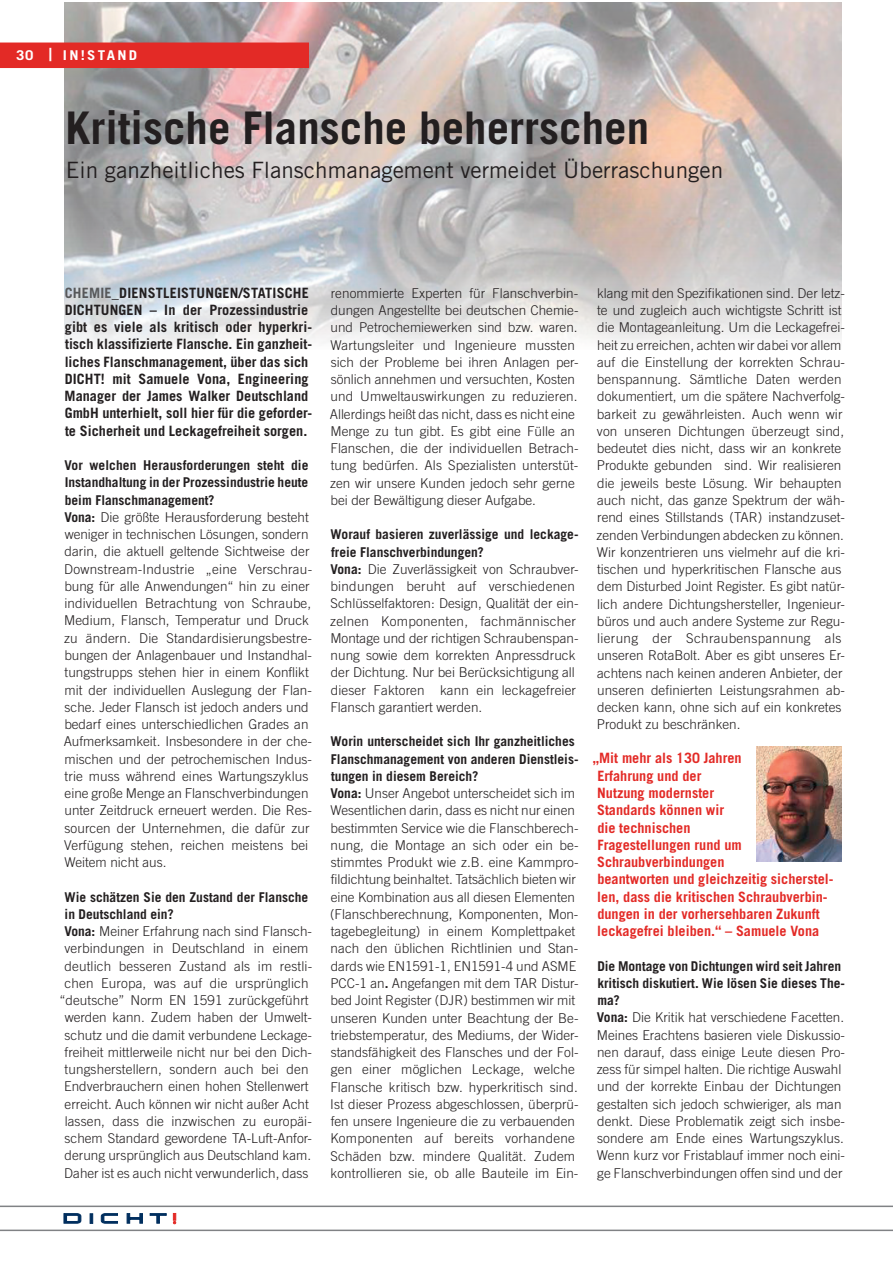
<style>
.page{position:relative;width:893px;height:1263px;background:#fff}
.page>*{position:absolute;margin:0;border:0;box-sizing:border-box;transform-origin:0 0}
.t1{font:700 45px "Trade Gothic LT Std";color:#231f20}
.t2{font:22.5px "Trade Gothic LT Std";color:#231f20}
.t3{font:700 14.25px/17.2px "Trade Gothic LT Std";color:#231f20}
.t4{font:700 14.25px/17.2px "Trade Gothic LT Std";color:#e32a26}
.t5{font:300 13.5px/17.2px "Trade Gothic LT Std";color:#231f20}
.t6{font:700 13.5px "Trade Gothic LT Std";color:#231f20}
.t7{font:700 13.5px "Trade Gothic LT Std";letter-spacing:.15em;color:#fff;scale:1.11 1}
.s1{font-size:18px}
.s2{color:#57585a}
.s3{font-weight:700}
</style>
<div class="page">
<svg style="left:64px;top:1213px;width:17px;height:10px"></svg>
<svg style="left:101px;top:1213px;width:17px;height:10px"></svg>
<svg style="left:127px;top:1213px;width:16px;height:10px"></svg>
<svg style="left:150px;top:1213px;width:17px;height:10px"></svg>
<svg style="left:173px;top:1213px;width:3px;height:11px"></svg>
<svg style="left:90px;top:1213px;width:3px;height:10px"></svg>
<hr style="left:0;top:1205px;width:893px;height:2px;background:#808285">
<hr style="left:0;top:1229px;width:893px;height:2px;background:#808285">
<img style="left:65px;top:3px;width:777px;height:341px">
<div style="left:0;top:43px;width:309px;height:25px;background:#e32a26"></div>
<img style="left:757px;top:746px;width:85px;height:115px">
<p class="t7" style="left:16px;top:47px;width:111px">30 <span class="s1">|</span> IN!STAND</p>
<h1 class="t1" style="left:65px;top:101px;width:585px">Kritische Flansche beherrschen</h1>
<h2 class="t2" style="left:66px;top:157px;width:659px">Ein ganzheitliches Flanschmanagement vermeidet Überraschungen</h2>
<p class="t3" style="left:65px;top:284px;width:249px"><span class="s2">CHEMIE</span>_DIENSTLEISTUNGEN/STATISCHE DICHTUNGEN – In der Prozessindustrie gibt es viele als kritisch oder hyperkri&shy;tisch klassifizierte Flansche. Ein ganzheit&shy;liches Flanschmanagement, über das sich DICHT! mit Samuele Vona, Engineering Manager der James Walker Deutschland GmbH unterhielt, soll hier für die geforder&shy;te Sicherheit und Leckagefreiheit sorgen.</p>
<p class="t5" style="left:64px;top:457px;width:250px"><span class="s3">Vor welchen Herausforderungen steht die Instandhaltung in der Prozessindustrie heute beim Flanschmanagement?<br>Vona:</span> Die größte Herausforderung besteht weniger in technischen Lösungen, sondern darin, die aktuell geltende Sichtweise der Downstream-Industrie „eine Verschrau&shy;bung für alle Anwendungen“ hin zu einer individuellen Betrachtung von Schraube, Medium, Flansch, Temperatur und Druck zu ändern. Die Standardisierungsbestre&shy;bungen der Anlagenbauer und Instandhal&shy;tungstrupps stehen hier in einem Konflikt mit der individuellen Auslegung der Flan&shy;sche. Jeder Flansch ist jedoch anders und bedarf eines unterschiedlichen Grades an Aufmerksamkeit. Insbesondere in der che&shy;mischen und der petrochemischen Indus&shy;trie muss während eines Wartungszyklus eine große Menge an Flanschverbindungen unter Zeitdruck erneuert werden. Die Res&shy;sourcen der Unternehmen, die dafür zur Verfügung stehen, reichen meistens bei Weitem nicht aus.</p>
<p class="t6" style="left:64px;top:888px;width:245px">Wie schätzen Sie den Zustand der Flansche</p>
<p class="t6" style="left:65px;top:906px;width:111px">in Deutschland ein?</p>
<p class="t5" style="left:64px;top:922px;width:249px"><span class="s3">Vona:</span> Meiner Erfahrung nach sind Flansch-</p>
<p class="t5" style="left:64px;top:940px;width:246px">verbindungen in Deutschland in einem</p>
<p class="t5" style="left:65px;top:957px;width:249px">deutlich besseren Zustand als im restli-</p>
<p class="t5" style="left:65px;top:974px;width:245px">chen Europa, was auf die ursprünglich</p>
<p class="t5" style="left:60px;top:991px;width:251px">“deutsche” Norm EN 1591 zurückgeführt</p>
<p class="t5" style="left:65px;top:1009px;width:249px">werden kann. Zudem haben der Umwelt-</p>
<p class="t5" style="left:65px;top:1026px;width:249px">schutz und die damit verbundene Leckage-</p>
<p class="t5" style="left:65px;top:1043px;width:249px">freiheit mittlerweile nicht nur bei den Dich-</p>
<p class="t5" style="left:65px;top:1060px;width:245px">tungsherstellern, sondern auch bei den</p>
<p class="t5" style="left:64px;top:1078px;width:246px">Endverbrauchern einen hohen Stellenwert</p>
<p class="t5" style="left:65px;top:1095px;width:246px">erreicht. Auch können wir nicht außer Acht</p>
<p class="t5" style="left:65px;top:1112px;width:249px">lassen, dass die inzwischen zu europäi-</p>
<p class="t5" style="left:65px;top:1129px;width:249px">schem Standard gewordene TA-Luft-Anfor-</p>
<p class="t5" style="left:65px;top:1147px;width:248px">derung ursprünglich aus Deutschland kam.</p>
<p class="t5" style="left:64px;top:1164px;width:246px">Daher ist es auch nicht verwunderlich, dass</p>
<p class="t5" style="left:330px;top:284px;width:250px">renommierte Experten für Flanschverbin&shy;dungen Angestellte bei deutschen Chemie&shy;und Petrochemiewerken sind bzw. waren.<br>Wartungsleiter und Ingenieure mussten sich der Probleme bei ihren Anlagen per&shy;sönlich annehmen und versuchten, Kosten und Umweltauswirkungen zu reduzieren.<br>Allerdings heißt das nicht, dass es nicht eine Menge zu tun gibt. Es gibt eine Fülle an Flanschen, die der individuellen Betrach&shy;tung bedürfen. Als Spezialisten unterstüt&shy;zen wir unsere Kunden jedoch sehr gerne bei der Bewältigung dieser Aufgabe.</p>
<p class="t5" style="left:330px;top:526px;width:250px"><span class="s3">Worauf basieren zuverlässige und leckage&shy;freie Flanschverbindungen?<br>Vona:</span> Die Zuverlässigkeit von Schraubver&shy;bindungen beruht auf verschiedenen Schlüsselfaktoren: Design, Qualität der ein&shy;zelnen Komponenten, fachmännischer Montage und der richtigen Schraubenspan&shy;nung sowie dem korrekten Anpressdruck der Dichtung. Nur bei Berücksichtigung all dieser Faktoren kann ein leckagefreier Flansch garantiert werden.</p>
<p class="t5" style="left:330px;top:733px;width:250px"><span class="s3">Worin unterscheidet sich Ihr ganzheitliches Flanschmanagement von anderen Dienstleis&shy;tungen in diesem Bereich?<br>Vona:</span> Unser Angebot unterscheidet sich im Wesentlichen darin, dass es nicht nur einen bestimmten Service wie die Flanschberech&shy;nung, die Montage an sich oder ein be&shy;stimmtes Produkt wie z.B. eine Kammpro&shy;fildichtung beinhaltet. Tatsächlich bieten wir eine Kombination aus all diesen Elementen (Flanschberechnung, Komponenten, Mon&shy;tagebegleitung) in einem Komplettpaket nach den üblichen Richtlinien und Stan&shy;dards wie EN1591-1, EN1591-4 und ASME PCC-1 an<span class="s3">.</span> Angefangen mit dem TAR Distur&shy;bed Joint Register (DJR) bestimmen wir mit unseren Kunden unter Beachtung der Be&shy;triebstemperatur, des Mediums, der Wider&shy;standsfähigkeit des Flansches und der Fol&shy;gen einer möglichen Leckage, welche Flansche kritisch bzw. hyperkritisch sind.<br>Ist dieser Prozess abgeschlossen, überprü&shy;fen unsere Ingenieure die zu verbauenden Komponenten auf bereits vorhandene Schäden bzw. mindere Qualität. Zudem kontrollieren sie, ob alle Bauteile im Ein-</p>
<p class="t5" style="left:597px;top:284px;width:250px">klang mit den Spezifikationen sind. Der letz&shy;te und zugleich auch wichtigste Schritt ist die Montageanleitung. Um die Leckagefrei&shy;heit zu erreichen, achten wir dabei vor allem auf die Einstellung der korrekten Schrau&shy;benspannung. Sämtliche Daten werden dokumentiert, um die spätere Nachverfolg&shy;barkeit zu gewährleisten. Auch wenn wir von unseren Dichtungen überzeugt sind, bedeutet dies nicht, dass wir an konkrete Produkte gebunden sind. Wir realisieren die jeweils beste Lösung. Wir behaupten auch nicht, das ganze Spektrum der wäh&shy;rend eines Stillstands (TAR) instandzuset&shy;zenden Verbindungen abdecken zu können.<br>Wir konzentrieren uns vielmehr auf die kri&shy;tischen und hyperkritischen Flansche aus dem Disturbed Joint Register. Es gibt natür&shy;lich andere Dichtungshersteller, Ingenieur&shy;büros und auch andere Systeme zur Regu&shy;lierung der Schraubenspannung als unseren RotaBolt. Aber es gibt unseres Er&shy;achtens nach keinen anderen Anbieter, der unseren definierten Leistungsrahmen ab&shy;decken kann, ohne sich auf ein konkretes Produkt zu beschränken.</p>
<p class="t4" style="left:593px;top:749px;width:242px">„Mit mehr als 130 Jahren<br>Erfahrung und der<br>Nutzung modernster<br>Standards können wir<br>die technischen<br>Fragestellungen rund um<br>Schraubverbindungen<br>beantworten und gleichzeitig sicherstel&shy;len, dass die kritischen Schraubverbin&shy;dungen in der vorhersehbaren Zukunft leckagefrei bleiben.“ – Samuele Vona</p>
<p class="t5" style="left:597px;top:957px;width:250px"><span class="s3">Die Montage von Dichtungen wird seit Jahren kritisch diskutiert. Wie lösen Sie dieses The&shy;ma?<br>Vona:</span> Die Kritik hat verschiedene Facetten.<br>Meines Erachtens basieren viele Diskussio&shy;nen darauf, dass einige Leute diesen Pro&shy;zess für simpel halten. Die richtige Auswahl und der korrekte Einbau der Dichtungen gestalten sich jedoch schwieriger, als man denkt. Diese Problematik zeigt sich insbe&shy;sondere am Ende eines Wartungszyklus.<br>Wenn kurz vor Fristablauf immer noch eini&shy;ge Flanschverbindungen offen sind und der</p>
</div>
